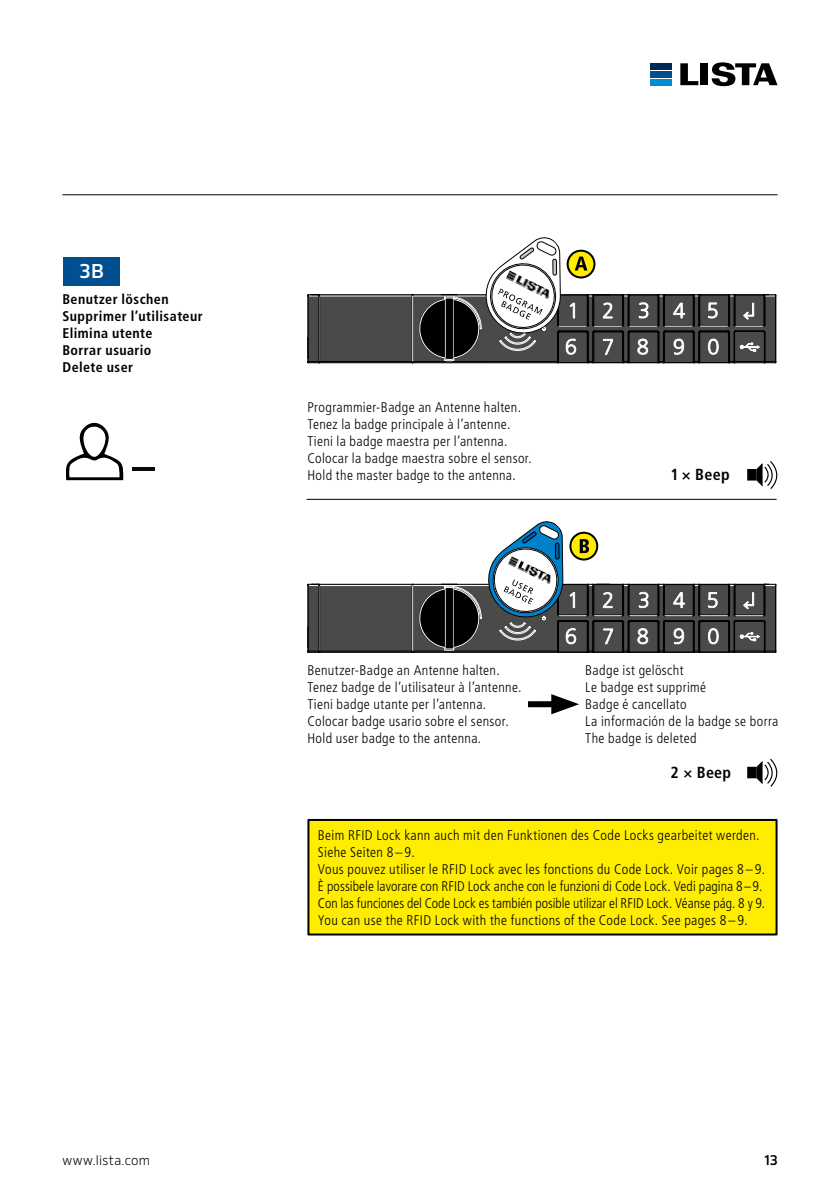
<style>
.page{position:relative;width:840px;height:1191px;background:#fff}
.page>*{position:absolute;margin:0;border:0;box-sizing:border-box;transform-origin:0 0}
.t1{font:600 20px "Rleud";color:#fff}
.t2{font:700 condensed 16px "Frutiger LT Std";letter-spacing:.02em;color:#000}
.t3{font:300 condensed 14px/17px "Frutiger LT Std";letter-spacing:.025em;color:#000}
.t4{font:700 condensed 14px/17px "Frutiger LT Std";letter-spacing:.03em;color:#000}
.t5{font:300 14px "Rleud";letter-spacing:.025em;color:#000}
.t6{font:600 14px "Rleud";color:#000}
</style>
<div class="page">
<hr style="left:62px;top:194px;width:715px;height:1px;background:#000">
<div style="left:650px;top:63px;width:22px;height:7px;background:#002856"></div>
<div style="left:650px;top:71px;width:22px;height:6px;background:#004f91"></div>
<div style="left:650px;top:79px;width:22px;height:6px;background:#008bd2"></div>
<svg style="left:680px;top:63px;width:18px;height:22px"></svg>
<div style="left:700px;top:63px;width:7px;height:22px;background:#000"></div>
<svg style="left:711px;top:62px;width:66px;height:24px"></svg>
<div style="left:308px;top:820px;width:468px;height:114px;background:#ffed00"></div>
<div style="left:307px;top:819px;width:470px;height:116px;border:2px solid #000"></div>
<div style="left:527px;top:701px;width:35px;height:6px;background:#000"></div>
<svg style="left:551px;top:694px;width:27px;height:20px"></svg>
<div style="left:63px;top:257px;width:57px;height:28px;background:#004f91"></div>
<svg style="left:66px;top:422px;width:58px;height:58px"></svg>
<hr style="left:132px;top:467px;width:22px;height:4px;background:#090909">
<hr style="left:306px;top:499px;width:470px;height:1px;background:#000">
<svg style="left:307px;top:237px;width:469px;height:126px"></svg>
<svg style="left:307px;top:521px;width:469px;height:132px"></svg>
<div style="left:747px;top:469px;width:8px;height:11px;background:#000"></div>
<div style="left:747px;top:469px;width:8px;height:11px;border:1px solid #000"></div>
<svg style="left:755px;top:461px;width:22px;height:28px"></svg>
<div style="left:747px;top:767px;width:8px;height:11px;background:#000"></div>
<div style="left:747px;top:767px;width:8px;height:11px;border:1px solid #000"></div>
<svg style="left:755px;top:758px;width:22px;height:29px"></svg>
<h1 class="t1" style="left:80px;top:257px;width:25px">3B</h1>
<p class="t4" style="left:62px;top:291px;width:142px">Benutzer löschen<br>Supprimer l’utilisateur<br>Elimina utente<br>Borrar usuario<br>Delete user</p>
<p class="t3" style="left:307px;top:399px;width:226px">Programmier-Badge an Antenne halten.<br>Tenez la badge principale à l’antenne.<br>Tieni la badge maestra per l’antenna.<br>Colocar la badge maestra sobre el sensor.<br>Hold the master badge to the antenna.</p>
<p class="t2" style="left:670px;top:465px;width:60px">1 × Beep</p>
<p class="t3" style="left:307px;top:662px;width:215px">Benutzer-Badge an Antenne halten.<br>Tenez badge de l’utilisateur à l’antenne.<br>Tieni badge utante per l’antenna.<br>Colocar badge usario sobre el sensor.<br>Hold user badge to the antenna.</p>
<p class="t3" style="left:585px;top:662px;width:195px">Badge ist gelöscht<br>Le badge est supprimé<br>Badge é cancellato<br>La información de la badge se borra<br>The badge is deleted</p>
<p class="t2" style="left:670px;top:763px;width:62px">2 × Beep</p>
<p class="t3" style="left:318px;top:827px;width:448px">Beim RFID Lock kann auch mit den Funktionen des Code Locks gearbeitet werden.<br>Siehe Seiten 8 – 9.<br>Vous pouvez utiliser le RFID Lock avec les fonctions du Code Lock. Voir pages 8 – 9.<br>È possibele lavorare con RFID Lock anche con le funzioni di Code Lock. Vedi pagina 8–9.<br>Con las funciones del Code Lock es también posible utilizar el RFID Lock. Véanse pág. 8 y 9.<br>You can use the RFID Lock with the functions of the Code Lock. See pages 8 – 9.</p>
<p class="t5" style="left:62px;top:1150px;width:89px">www.lista.com</p>
<p class="t6" style="left:764px;top:1150px;width:15px">13</p>
</div>
